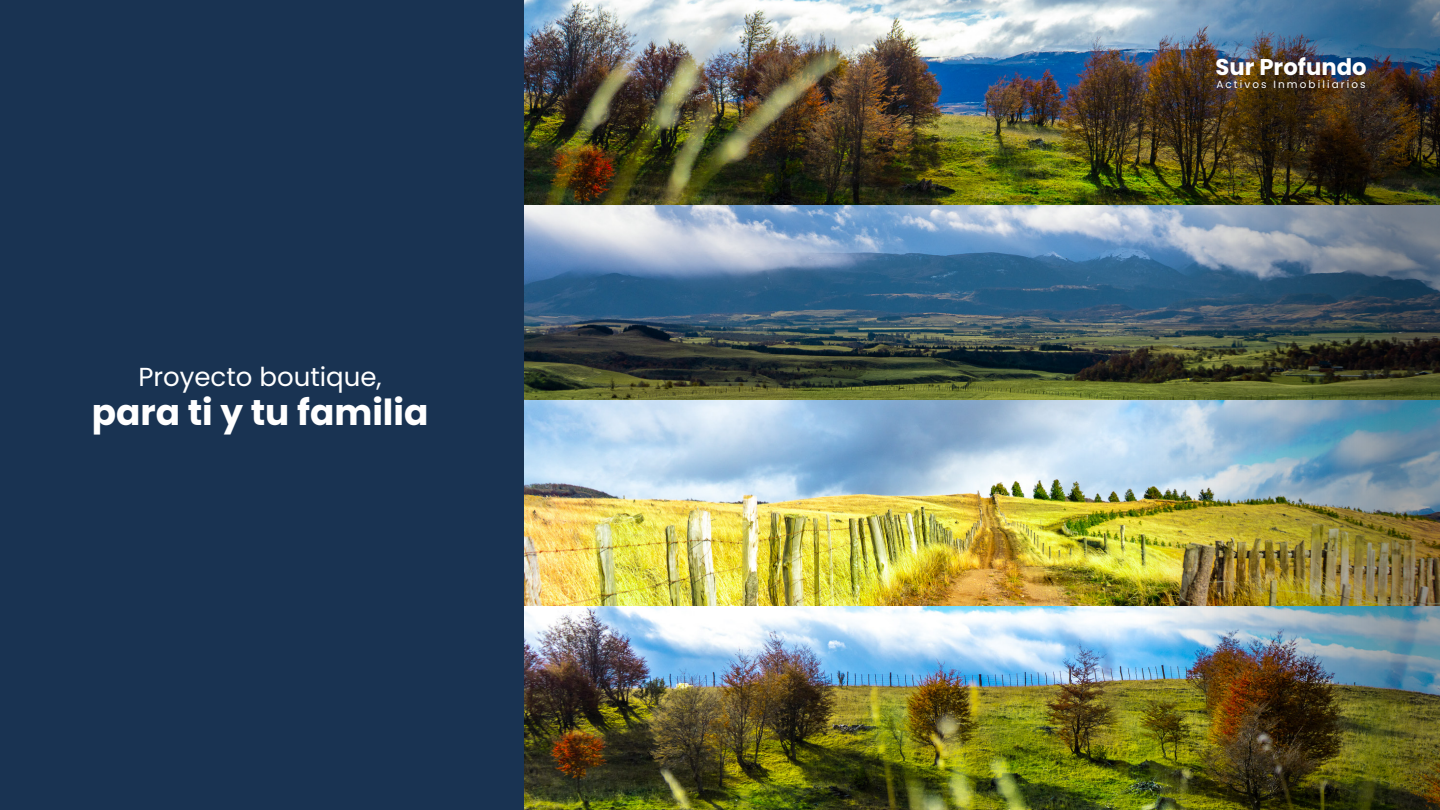
<style>
.page{position:relative;width:1440px;height:810px;background:#fff}
.page>*{position:absolute;margin:0;border:0;box-sizing:border-box;transform-origin:0 0}
.t1{font:700 35.85px "Poppins";color:#fff}
.t2{font:26.03px "Poppins";color:#fff}
.t3{font:700 22.73px "Poppins";color:#fff}
.t4{font:10.43px "Poppins";letter-spacing:.2em;color:#fff}
</style>
<div class="page">
<div style="left:0;top:0;width:525px;height:810px;background:#193352"></div>
<img style="left:525px;top:605px;width:613px;height:205px">
<img style="left:525px;top:205px;width:613px;height:195px">
<img style="left:525px;top:0;width:613px;height:205px">
<img style="left:525px;top:400px;width:613px;height:205px">
<img style="left:1138px;top:0;width:302px;height:810px">
<img style="left:1214px;top:55px;width:155px;height:36px">
<h2 class="t2" style="left:138px;top:361px;width:245px">Proyecto boutique,</h2>
<h1 class="t1" style="left:92px;top:391px;width:338px">para ti y tu familia</h1>
<h3 class="t3" style="left:1216px;top:54px;width:153px">Sur Profundo</h3>
<p class="t4" style="left:1216px;top:78px;width:151px">Activos Inmobiliarios</p>
</div>
